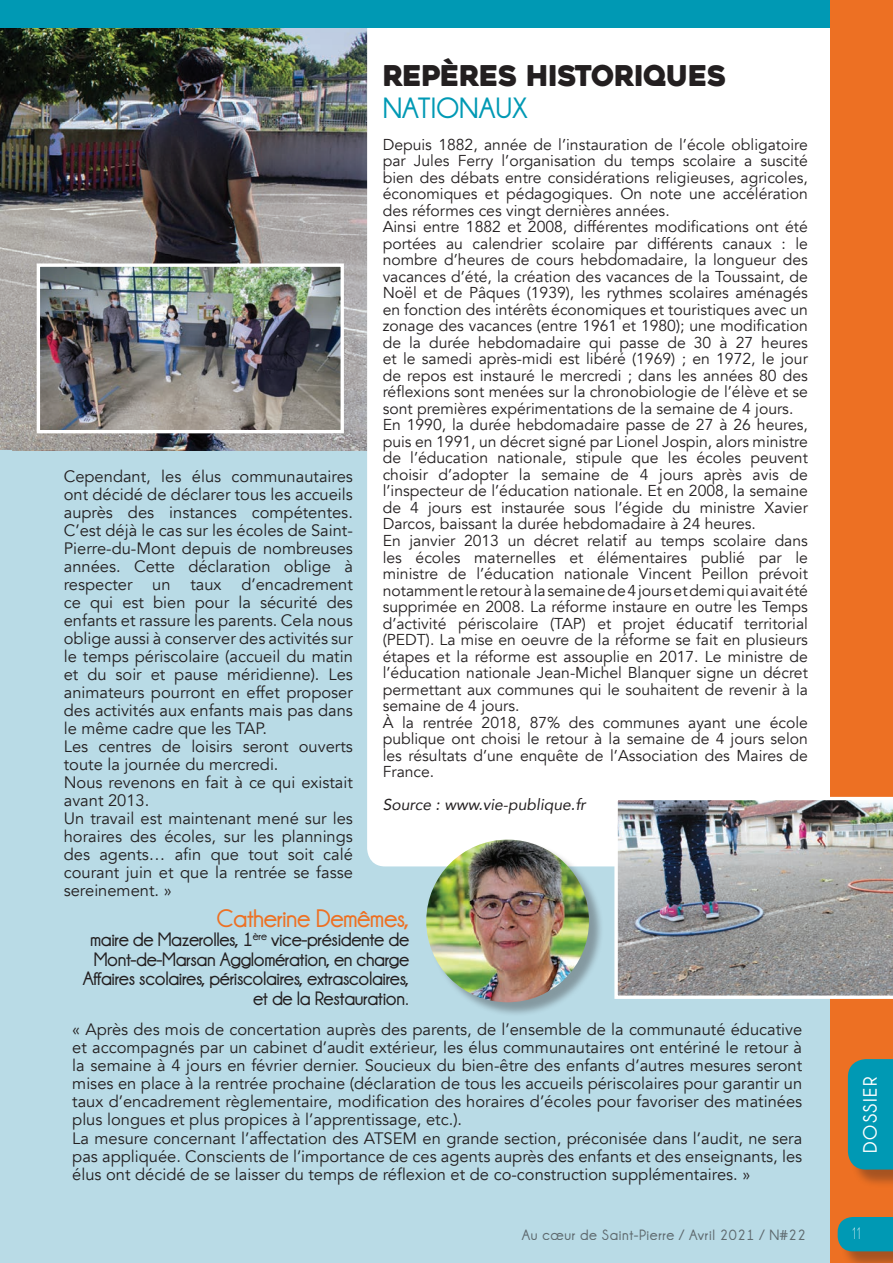
<style>
.page{position:relative;width:893px;height:1263px;background:#fff}
.page>*{position:absolute;margin:0;border:0;box-sizing:border-box;transform-origin:0 0}
.t1{font:700 29.55px "Champagne&Limousines";color:#0099b4}
.t2{font:28.5px "Heavitas";letter-spacing:-.02em;color:#231f20}
.t3{font:700 25.5px "Champagne&Limousines";letter-spacing:-.02em;color:#ed7023}
.t4{font:700 19.5px/19.5px "Champagne&Limousines";letter-spacing:-.02em;color:#231f20;text-align:right}
.t5{font:700 19.5px "Champagne&Limousines";letter-spacing:.07em;color:#fff}
.t6{font:16.5px/18px "Avenir";color:#231f20}
.t7{font:100 16.5px "Leaner";color:#fff}
.t8{font:15.75px/16.5px "Avenir";color:#231f20}
.t9{font:italic 15.75px "Avenir";color:#231f20}
.t10{font:700 15px "Champagne&Limousines";letter-spacing:.04em;color:#231f20}
.s1{font-family:"Avenir";font-weight:400;font-size:16.5px}
</style>
<div class="page">
<div style="left:0;top:0;width:838px;height:1263px;background:#b9dbe6"></div>
<img style="left:0;top:28px;width:367px;height:423px">
<div style="left:367px;top:12px;width:506px;height:854px;background:#fff;border-radius:18px"></div>
<div style="left:0;top:0;width:893px;height:28px;background:#0099b4"></div>
<div style="left:831px;top:0;width:62px;height:1263px;background:#ed7023"></div>
<div style="left:850px;top:1061px;width:43px;height:127px;background:#231f20;opacity:.35"></div>
<div style="left:848px;top:1059px;width:45px;height:110px;background:#0099b4"></div>
<div style="left:840px;top:1219px;width:53px;height:44px;background:#231f20;opacity:.35"></div>
<div style="left:838px;top:1217px;width:55px;height:34px;background:#0099b4"></div>
<div style="left:0;top:450px;width:12px;height:47px;background:#b9dbe6"></div>
<img style="left:41px;top:267px;width:299px;height:162px">
<div style="left:37px;top:263px;width:307px;height:170px;border:3px solid #fff"></div>
<img style="left:614px;top:797px;width:279px;height:202px">
<div style="left:428px;top:842px;width:176px;height:176px;background:#231f20;opacity:.35"></div>
<img style="left:426px;top:840px;width:163px;height:162px;border-radius:81px">
<p class="t6" style="left:64px;top:467px;width:291px">Cependant, les élus communautaires ont décidé de déclarer tous les accueils auprès des instances compétentes.<br>C’est déjà le cas sur les écoles de Saint-Pierre-du-Mont depuis de nombreuses années. Cette déclaration oblige à respecter un taux d’encadrement ce qui est bien pour la sécurité des enfants et rassure les parents. Cela nous oblige aussi à conserver des activités sur le temps périscolaire (accueil du matin et du soir et pause méridienne). Les animateurs pourront en effet proposer des activités aux enfants mais pas dans le même cadre que les TAP.<br>Les centres de loisirs seront ouverts toute la journée du mercredi.<br>Nous revenons en fait à ce qui existait avant 2013.<br>Un travail est maintenant mené sur les horaires des écoles, sur les plannings des agents… afin que tout soit calé courant juin et que la rentrée se fasse sereinement. »</p>
<h2 class="t2" style="left:383px;top:58px;width:345px">REPÈRES HISTORIQUES</h2>
<h1 class="t1" style="left:383px;top:92px;width:147px">NATIONAUX</h1>
<p class="t8" style="left:383px;top:136px;width:427px">Depuis 1882, année de l’instauration de l’école obligatoire par Jules Ferry l’organisation du temps scolaire a suscité bien des débats entre considérations religieuses, agricoles, économiques et pédagogiques. On note une accélération des réformes ces vingt dernières années.<br>Ainsi entre 1882 et 2008, différentes modifications ont été portées au calendrier scolaire par différents canaux : le nombre d’heures de cours hebdomadaire, la longueur des vacances d’été, la création des vacances de la Toussaint, de Noël et de Pâques (1939), les rythmes scolaires aménagés en fonction des intérêts économiques et touristiques avec un zonage des vacances (entre 1961 et 1980); une modification de la durée hebdomadaire qui passe de 30 à 27 heures et le samedi après-midi est libéré (1969) ; en 1972, le jour de repos est instauré le mercredi ; dans les années 80 des réflexions sont menées sur la chronobiologie de l’élève et se sont premières expérimentations de la semaine de 4 jours.<br>En 1990, la durée hebdomadaire passe de 27 à 26 heures, puis en 1991, un décret signé par Lionel Jospin, alors ministre de l’éducation nationale, stipule que les écoles peuvent choisir d’adopter la semaine de 4 jours après avis de l’inspecteur de l’éducation nationale. Et en 2008, la semaine de 4 jours est instaurée sous l’égide du ministre Xavier Darcos, baissant la durée hebdomadaire à 24 heures.<br>En janvier 2013 un décret relatif au temps scolaire dans les écoles maternelles et élémentaires publié par le ministre de l’éducation nationale Vincent Peillon prévoit notamment le retour à la semaine de 4 jours et demi qui avait été supprimée en 2008. La réforme instaure en outre les Temps d’activité périscolaire (TAP) et projet éducatif territorial (PEDT). La mise en oeuvre de la réforme se fait en plusieurs étapes et la réforme est assouplie en 2017. Le ministre de l’éducation nationale Jean-Michel Blanquer signe un décret permettant aux communes qui le souhaitent de revenir à la semaine de 4 jours.<br>À la rentrée 2018, 87% des communes ayant une école publique ont choisi le retour à la semaine de 4 jours selon les résultats d’une enquête de l’Association des Maires de France.</p>
<p class="t9" style="left:383px;top:795px;width:205px">Source : www.vie-publique.fr</p>
<h3 class="t3" style="left:217px;top:904px;width:194px">Catherine Demêmes,</h3>
<p class="t4" style="left:83px;top:930px;width:328px">maire de Mazerolles, 1<sup>ère</sup> vice-présidente de Mont-de-Marsan Agglomération, en charge Affaires scolaires, périscolaires, extrascolaires, et de la Restauration<span class="s1">.</span></p>
<p class="t6" style="left:72px;top:1021px;width:732px">« Après des mois de concertation auprès des parents, de l’ensemble de la communauté éducative et accompagnés par un cabinet d’audit extérieur, les élus communautaires ont entériné le retour à la semaine à 4 jours en février dernier. Soucieux du bien-être des enfants d’autres mesures seront mises en place à la rentrée prochaine (déclaration de tous les accueils périscolaires pour garantir un taux d’encadrement règlementaire, modification des horaires d’écoles pour favoriser des matinées plus longues et plus propices à l’apprentissage, etc.).<br>La mesure concernant l’affectation des ATSEM en grande section, préconisée dans l’audit, ne sera pas appliquée. Conscients de l’importance de ces agents auprès des enfants et des enseignants, les élus ont décidé de se laisser du temps de réflexion et de co-construction supplémentaires. »</p>
<p class="t10" style="left:522px;top:1226px;width:286px">Au cœur de Saint-Pierre / Avril 2021 / N#22</p>
<p class="t5" style="left:859px;top:1153px;width:77px;rotate:-90deg">DOSSIER</p>
<p class="t7" style="left:852px;top:1225px;width:10px">11</p>
</div>
